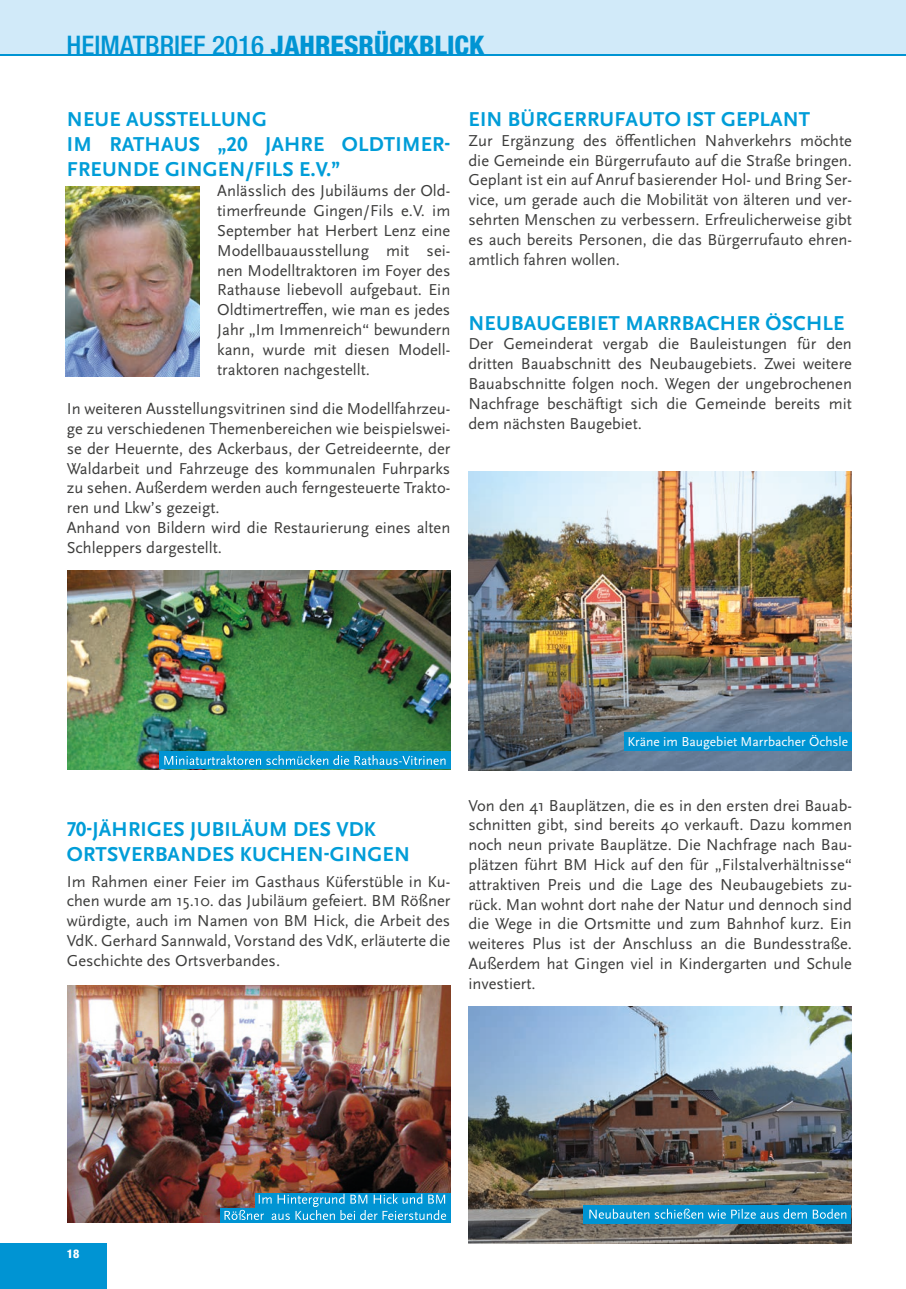
<style>
.page{position:relative;width:906px;height:1289px;background:#fff}
.page>*{position:absolute;margin:0;border:0;box-sizing:border-box;transform-origin:0 0}
.t1{font:500 condensed 27px "Helvetica Neue";color:#0094d3}
.t2{font:700 21px/25.2px "Scala Sans OT";letter-spacing:.01em;color:#009dd8}
.t3{font:16.5px/19.8px "Scala Sans OT";color:#3d3d3c;text-align:justify}
.t4{font:13.5px "Scala Sans OT";color:#fff}
.t5{font:800 condensed 12px "Helvetica Neue";color:#fff}
.s1{font-weight:800}
</style>
<div class="page">
<img style="left:468px;top:471px;width:383px;height:300px">
<img style="left:468px;top:1006px;width:383px;height:236px">
<div style="left:583px;top:1204px;width:268px;height:19px;background:#0094d3"></div>
<svg style="left:589px;top:1208px;width:257px;height:10px"></svg>
<img style="left:65px;top:186px;width:135px;height:190px">
<img style="left:68px;top:985px;width:382px;height:237px">
<img style="left:68px;top:570px;width:382px;height:199px">
<div style="left:159px;top:751px;width:291px;height:18px;background:#0094d3"></div>
<svg style="left:164px;top:755px;width:281px;height:10px"></svg>
<div style="left:624px;top:732px;width:228px;height:19px;background:#0094d3"></div>
<svg style="left:220px;top:1208px;width:230px;height:14px"></svg>
<svg style="left:224px;top:1193px;width:222px;height:26px;background:#319ecd"></svg>
<div style="left:0;top:1243px;width:106px;height:45px;background:#0094d3"></div>
<div style="left:0;top:0;width:906px;height:55px;background:#d1eaf9"></div>
<hr style="left:0;top:54px;width:906px;height:2px;background:#0094d3">
<h1 class="t1" style="left:67px;top:29px;width:419px">HEIMATBRIEF 2016 <span class="s1">JAHRESRÜCKBLICK</span></h1>
<p class="t2" style="left:67px;top:107px;width:385px">NEUE AUSSTELLUNG<br>IM RATHAUS „20 JAHRE OLDTIMER-<br>FREUNDE GINGEN/FILS E.V.”</p>
<p class="t3" style="left:217px;top:181px;width:235px">Anlässlich des Jubiläums der Old&shy;timerfreunde Gingen/Fils e.V. im September hat Herbert Lenz eine Modellbauausstellung mit sei&shy;nen Modelltraktoren im Foyer des Rathause liebevoll aufgebaut. Ein Oldtimertreffen, wie man es jedes Jahr „Im Immenreich“ bewundern kann, wurde mit diesen Modell&shy;traktoren nachgestellt.</p>
<p class="t3" style="left:67px;top:399px;width:385px;text-align:left">In weiteren Ausstellungsvitrinen sind die Modellfahrzeu&shy;ge zu verschiedenen Themenbereichen wie beispielswei&shy;se der Heuernte, des Ackerbaus, der Getreideernte, der Waldarbeit und Fahrzeuge des kommunalen Fuhrparks zu sehen. Außerdem werden auch ferngesteuerte Trakto&shy;ren und Lkw’s gezeigt.<br>Anhand von Bildern wird die Restaurierung eines alten Schleppers dargestellt.</p>
<p class="t2" style="left:468px;top:107px;width:343px">EIN BÜRGERRUFAUTO IST GEPLANT</p>
<p class="t3" style="left:468px;top:130px;width:385px">Zur Ergänzung des öffentlichen Nahverkehrs möchte die Gemeinde ein Bürgerrufauto auf die Straße bringen.<br>Geplant ist ein auf Anruf basierender Hol- und Bring Ser&shy;vice, um gerade auch die Mobilität von älteren und ver&shy;sehrten Menschen zu verbessern. Erfreulicherweise gibt es auch bereits Personen, die das Bürgerrufauto ehren&shy;amtlich fahren wollen.</p>
<p class="t2" style="left:468px;top:310px;width:377px">NEUBAUGEBIET MARRBACHER ÖSCHLE</p>
<p class="t3" style="left:468px;top:334px;width:385px">Der Gemeinderat vergab die Bauleistungen für den dritten Bauabschnitt des Neubaugebiets. Zwei weitere Bauabschnitte folgen noch. Wegen der ungebrochenen Nachfrage beschäftigt sich die Gemeinde bereits mit dem nächsten Baugebiet.</p>
<p class="t4" style="left:627px;top:734px;width:222px">Kräne im Baugebiet Marrbacher Öchsle</p>
<p class="t2" style="left:67px;top:816px;width:345px">70-JÄHRIGES JUBILÄUM DES VDK<br>ORTSVERBANDES KUCHEN-GINGEN</p>
<p class="t3" style="left:67px;top:871px;width:385px">Im Rahmen einer Feier im Gasthaus Küferstüble in Ku&shy;chen wurde am 15.10. das Jubiläum gefeiert. BM Rößner würdigte, auch im Namen von BM Hick, die Arbeit des VdK. Gerhard Sannwald, Vorstand des VdK, erläuterte die Geschichte des Ortsverbandes.</p>
<p class="t3" style="left:468px;top:795px;width:385px">Von den 41 Bauplätzen, die es in den ersten drei Bauab&shy;schnitten gibt, sind bereits 40 verkauft. Dazu kommen noch neun private Bauplätze. Die Nachfrage nach Bau&shy;plätzen führt BM Hick auf den für „Filstalverhältnisse“ attraktiven Preis und die Lage des Neubaugebiets zu&shy;rück. Man wohnt dort nahe der Natur und dennoch sind die Wege in die Ortsmitte und zum Bahnhof kurz. Ein weiteres Plus ist der Anschluss an die Bundesstraße.<br>Außerdem hat Gingen viel in Kindergarten und Schule investiert.</p>
<p class="t5" style="left:67px;top:1246px;width:14px">18</p>
</div>
